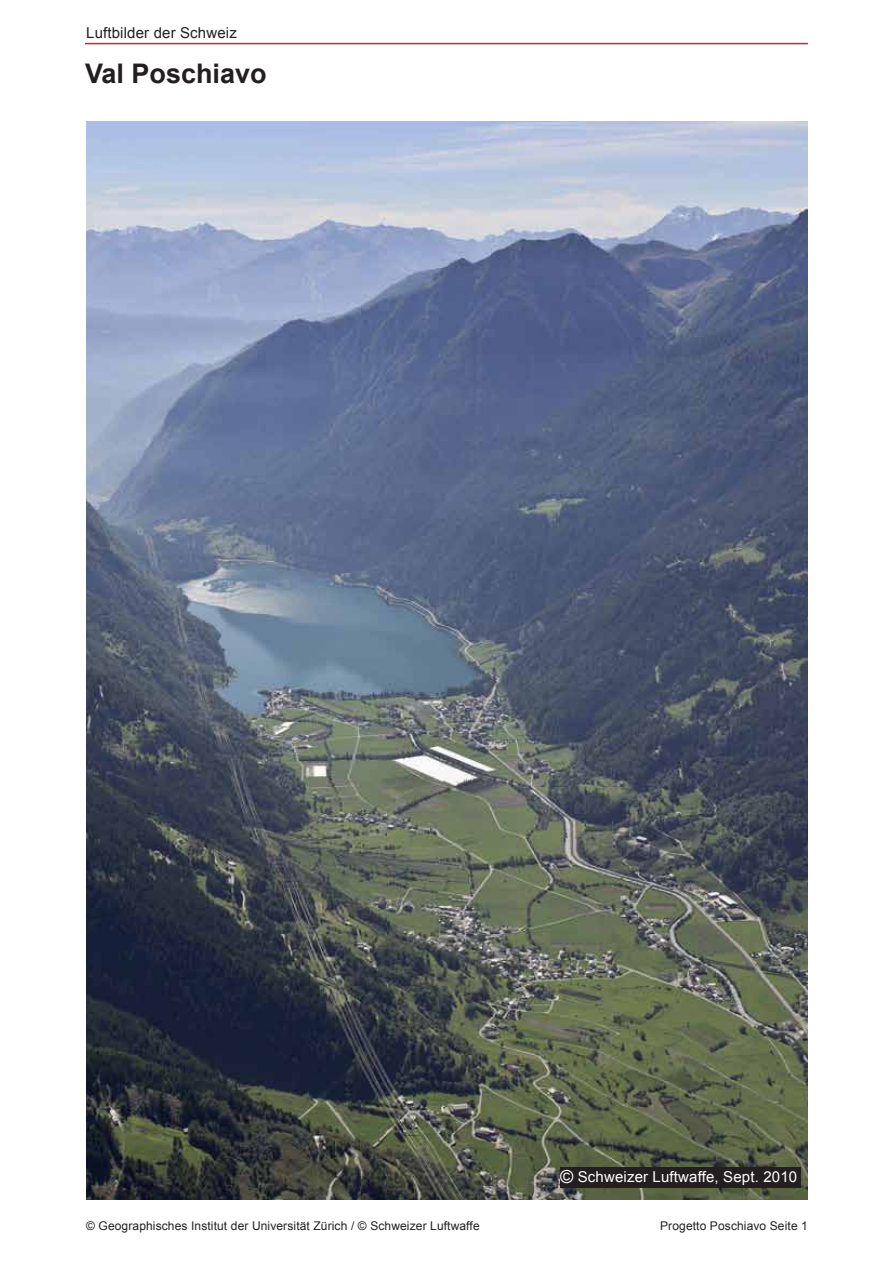
<style>
.page{position:relative;width:893px;height:1263px;background:#fff}
.page>*{position:absolute;margin:0;border:0;box-sizing:border-box;transform-origin:0 0}
.t1{font:700 27px "Arial";color:#231f20}
.t2{font:15px "Arial";letter-spacing:.01em;color:#fff}
.t3{font:15px "Arial";letter-spacing:.01em;color:#231f20}
.t4{font:12px "Arial";letter-spacing:.01em;color:#231f20}
.s1{font-size:18px}
</style>
<div class="page">
<hr style="left:85px;top:43px;width:723px;height:1px;background:#d2232a">
<img style="left:86px;top:121px;width:722px;height:1078px">
<div style="left:560px;top:1167px;width:240px;height:21px;background:#231f20"></div>
<p class="t3" style="left:86px;top:22px;width:152px">Luftbilder der Schweiz</p>
<h1 class="t1" style="left:85px;top:56px;width:183px">Val Poschiavo</h1>
<p class="t2" style="left:560px;top:1167px;width:239px"><span class="s1">©</span> Schweizer Luftwaffe, Sept. 2010</p>
<p class="t4" style="left:86px;top:1218px;width:395px">© Geographisches Institut der Universität Zürich / © Schweizer Luftwaffe</p>
<p class="t4" style="left:660px;top:1218px;width:149px">Progetto Poschiavo Seite 1</p>
</div>
